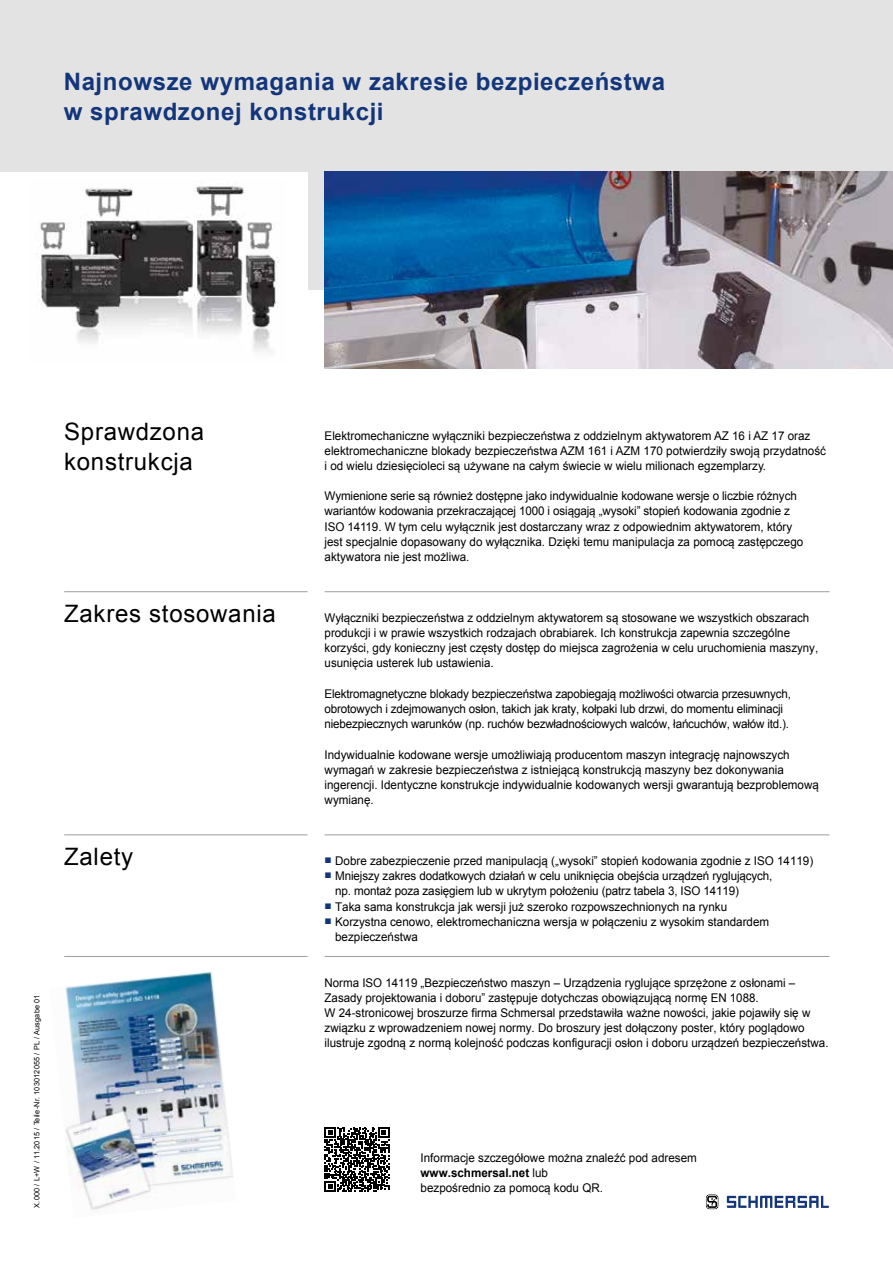
<style>
.page{position:relative;width:893px;height:1263px;background:#fff}
.page>*{position:absolute;margin:0;border:0;box-sizing:border-box;transform-origin:0 0}
.t1{font:700 24px/30.5px "Arial";letter-spacing:.025em;color:#13357a}
.t2{font:24px/30.5px "Arial";letter-spacing:.03em;color:#000}
.t3{font:12px/15.1px "Arial";color:#000}
.t4{font:12px/15.1px "Arial";color:#000;scale:.96 1}
.t5{font:7.5px "Arial";letter-spacing:.025em;color:#000}
.s1{font-weight:700}
</style>
<div class="page">
<svg style="left:706px;top:1194px;width:12px;height:15px"></svg>
<svg style="left:727px;top:1196px;width:102px;height:12px"></svg>
<div style="left:0;top:0;width:893px;height:289px;background:#e3e3e3"></div>
<img style="left:325px;top:171px;width:568px;height:197px">
<hr style="left:64px;top:591px;width:244px;height:1px;background:#9d9d9c">
<hr style="left:325px;top:591px;width:504px;height:1px;background:#9d9d9c">
<hr style="left:64px;top:834px;width:244px;height:1px;background:#9d9d9c">
<hr style="left:325px;top:834px;width:504px;height:1px;background:#9d9d9c">
<hr style="left:64px;top:956px;width:244px;height:1px;background:#9d9d9c">
<hr style="left:325px;top:956px;width:504px;height:1px;background:#9d9d9c">
<svg style="left:325px;top:1127px;width:64px;height:65px"></svg>
<div style="left:0;top:172px;width:308px;height:196px;background:#fff"></div>
<img style="left:37px;top:182px;width:241px;height:170px">
<img style="left:65px;top:971px;width:168px;height:239px">
<h1 class="t1" style="left:64px;top:58px;width:621px">Technika bezpieczeństwa dla „inteligentnej fabryki”</h1>
<h1 class="t1" style="left:64px;top:67px;width:603px">Najnowsze wymagania w zakresie bezpieczeństwa w sprawdzonej konstrukcji</h1>
<p class="t5" style="left:32px;top:1208px;width:215px;rotate:-90deg">X.000 / L+W / 11.2015 / Teile-Nr. 103012055 / PL / Ausgabe 01</p>
<h1 class="t2" style="left:64px;top:416px;width:141px">Sprawdzona konstrukcja</h1>
<p class="t3" style="left:325px;top:428px;width:503px">Elektromechaniczne wyłączniki bezpieczeństwa z oddzielnym aktywatorem AZ 16 i AZ 17 oraz elektromechaniczne blokady bezpieczeństwa AZM 161 i AZM 170 potwierdziły swoją przydatność i od wielu dziesięcioleci są używane na całym świecie w wielu milionach egzemplarzy.</p>
<p class="t3" style="left:325px;top:489px;width:480px">Wymienione serie są również dostępne jako indywidualnie kodowane wersje o liczbie różnych wariantów kodowania przekraczającej 1000 i osiągają „wysoki” stopień kodowania zgodnie z ISO 14119. W tym celu wyłącznik jest dostarczany wraz z odpowiednim aktywatorem, który jest specjalnie dopasowany do wyłącznika. Dzięki temu manipulacja za pomocą zastępczego aktywatora nie jest możliwa.</p>
<h1 class="t2" style="left:64px;top:598px;width:213px">Zakres stosowania</h1>
<p class="t4" style="left:325px;top:610px;width:516px">Wyłączniki bezpieczeństwa z oddzielnym aktywatorem są stosowane we wszystkich obszarach produkcji i w prawie wszystkich rodzajach obrabiarek. Ich konstrukcja zapewnia szczególne korzyści, gdy konieczny jest częsty dostęp do miejsca zagrożenia w celu uruchomienia maszyny, usunięcia usterek lub ustawienia.</p>
<p class="t3" style="left:325px;top:686px;width:468px">Elektromagnetyczne blokady bezpieczeństwa zapobiegają możliwości otwarcia przesuwnych, obrotowych i zdejmowanych osłon, takich jak kraty, kołpaki lub drzwi, do momentu eliminacji niebezpiecznych warunków (np. ruchów bezwładnościowych walców, łańcuchów, wałów itd.).</p>
<p class="t3" style="left:325px;top:747px;width:496px">Indywidualnie kodowane wersje umożliwiają producentom maszyn integrację najnowszych wymagań w zakresie bezpieczeństwa z istniejącą konstrukcją maszyny bez dokonywania ingerencji. Identyczne konstrukcje indywidualnie kodowanych wersji gwarantują bezproblemową wymianę.</p>
<h1 class="t2" style="left:64px;top:842px;width:70px">Zalety</h1>
<p class="t3" style="left:325px;top:853px;width:490px"><sup>■</sup> Dobre zabezpieczenie przed manipulacją („wysoki” stopień kodowania zgodnie z ISO 14119)</p>
<p class="t3" style="left:335px;top:868px;width:439px;text-indent:-11px"><sup>■</sup> Mniejszy zakres dodatkowych działań w celu uniknięcia obejścia urządzeń ryglujących, np. montaż poza zasięgiem lub w ukrytym położeniu (patrz tabela 3, ISO 14119)</p>
<p class="t3" style="left:325px;top:899px;width:404px"><sup>■</sup> Taka sama konstrukcja jak wersji już szeroko rozpowszechnionych na rynku</p>
<p class="t3" style="left:335px;top:914px;width:436px;text-indent:-11px"><sup>■</sup> Korzystna cenowo, elektromechaniczna wersja w połączeniu z wysokim standardem bezpieczeństwa</p>
<p class="t4" style="left:325px;top:975px;width:526px">Norma ISO 14119 „Bezpieczeństwo maszyn – Urządzenia ryglujące sprzężone z osłonami – Zasady projektowania i doboru” zastępuje dotychczas obowiązującą normę EN 1088.<br>W 24-stronicowej broszurze firma Schmersal przedstawiła ważne nowości, jakie pojawiły się w związku z wprowadzeniem nowej normy. Do broszury jest dołączony poster, który poglądowo ilustruje zgodną z normą kolejność podczas konfiguracji osłon i doboru urządzeń bezpieczeństwa.</p>
<p class="t3" style="left:421px;top:1150px;width:278px">Informacje szczegółowe można znaleźć pod adresem <span class="s1">www.schmersal.net</span> lub<br>bezpośrednio za pomocą kodu QR.</p>
</div>
